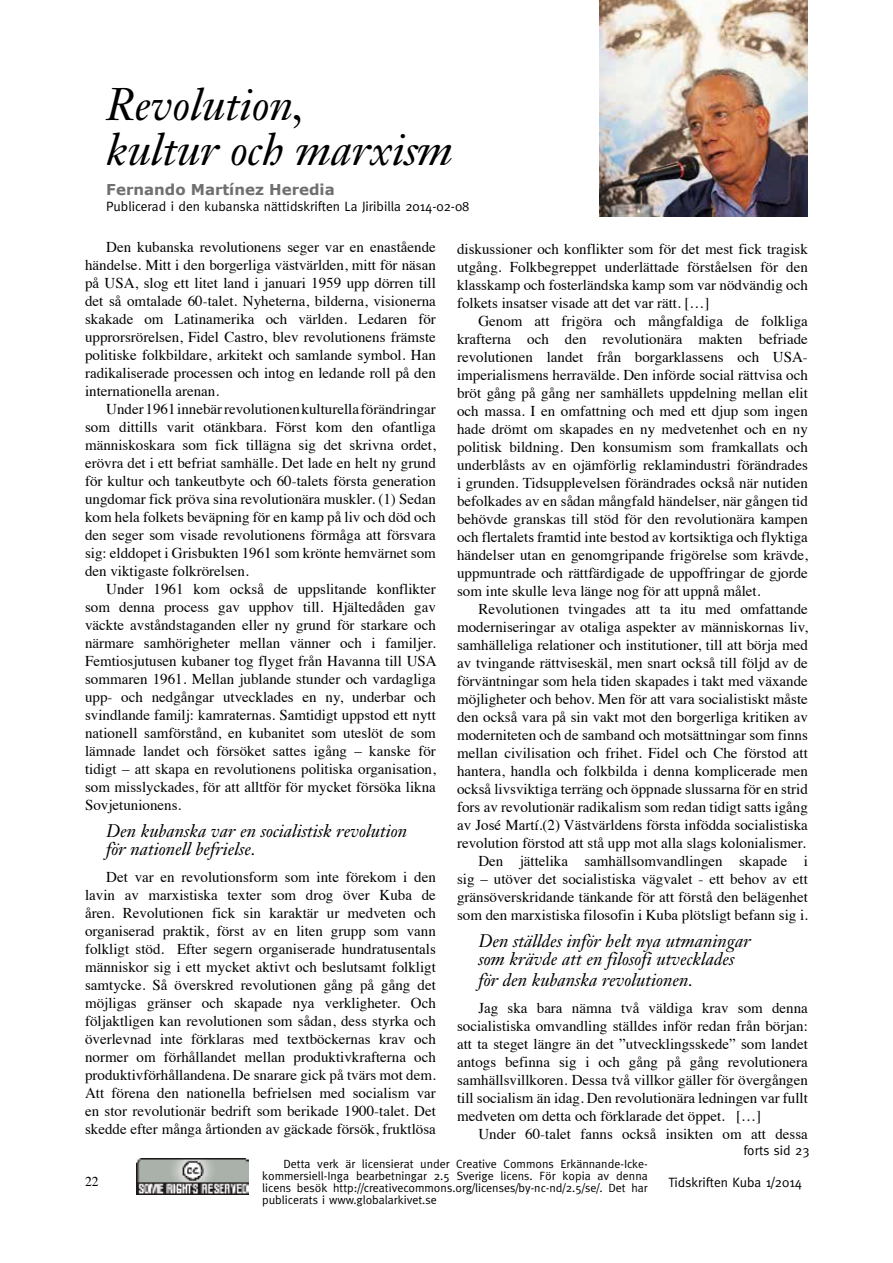
<style>
.page{position:relative;width:893px;height:1263px;background:#fff}
.page>*{position:absolute;margin:0;border:0;box-sizing:border-box;transform-origin:0 0}
.t1{font:italic 45px/45px "Janson Text";color:#000}
.t2{font:italic 18px/18px "Janson Text";color:#000}
.t3{font:15px/18px "Times";color:#000;text-align:justify}
.t4{font:700 15px "Verdana";color:#706f6f}
.t5{font:13.5px "Meta";color:#000}
.t6{font:13.5px "Times";color:#000}
.t7{font:12px/12px "Meta";color:#000;text-align:justify}
</style>
<div class="page">
<img style="left:136px;top:1159px;width:113px;height:36px">
<img style="left:599px;top:0;width:209px;height:216px">
<h1 class="t1" style="left:106px;top:82px;width:348px">Revolution,<br>kultur och marxism</h1>
<p class="t4" style="left:106px;top:180px;width:230px">Fernando Martínez Heredia</p>
<p class="t5" style="left:106px;top:198px;width:365px">Publicerad i den kubanska nättidskriften La Jiribilla 2014-02-08</p>
<p class="t3" style="left:85px;top:237px;width:352px;text-indent:21px">Den kubanska revolutionens seger var en enastående händelse. Mitt i den borgerliga västvärlden, mitt för näsan på USA, slog ett litet land i januari 1959 upp dörren till det så omtalade 60-talet. Nyheterna, bilderna, visionerna skakade om Latinamerika och världen. Ledaren för upprorsrörelsen, Fidel Castro, blev revolutionens främste politiske folkbildare, arkitekt och samlande symbol. Han radikaliserade processen och intog en ledande roll på den internationella arenan.</p>
<p class="t3" style="left:85px;top:399px;width:352px;text-indent:21px">Under 1961 innebär revolutionen kulturella förändringar som dittills varit otänkbara. Först kom den ofantliga människoskara som fick tillägna sig det skrivna ordet, erövra det i ett befriat samhälle. Det lade en helt ny grund för kultur och tankeutbyte och 60-talets första generation ungdomar fick pröva sina revolutionära muskler. (1) Sedan kom hela folkets beväpning för en kamp på liv och död och den seger som visade revolutionens förmåga att försvara sig: elddopet i Grisbukten 1961 som krönte hemvärnet som den viktigaste folkrörelsen.</p>
<p class="t3" style="left:85px;top:579px;width:353px;text-indent:21px">Under 1961 kom också de uppslitande konflikter som denna process gav upphov till. Hjältedåden gav väckte avståndstaganden eller ny grund för starkare och närmare samhörigheter mellan vänner och i familjer.<br>Femtiosjutusen kubaner tog flyget från Havanna till USA sommaren 1961. Mellan jublande stunder och vardagliga upp- och nedgångar utvecklades en ny, underbar och svindlande familj: kamraternas. Samtidigt uppstod ett nytt nationell samförstånd, en kubanitet som uteslöt de som lämnade landet och försöket sattes igång – kanske för tidigt – att skapa en revolutionens politiska organisation, som misslyckades, för att alltför för mycket försöka likna Sovjetunionens.</p>
<p class="t2" style="left:106px;top:822px;width:302px">Den kubanska var en socialistisk revolution för nationell befrielse.</p>
<p class="t3" style="left:85px;top:867px;width:352px;text-indent:21px">Det var en revolutionsform som inte förekom i den lavin av marxistiska texter som drog över Kuba de åren. Revolutionen fick sin karaktär ur medveten och organiserad praktik, först av en liten grupp som vann folkligt stöd. Efter segern organiserade hundratusentals människor sig i ett mycket aktivt och beslutsamt folkligt samtycke. Så överskred revolutionen gång på gång det möjligas gränser och skapade nya verkligheter. Och följaktligen kan revolutionen som sådan, dess styrka och överlevnad inte förklaras med textböckernas krav och normer om förhållandet mellan produktivkrafterna och produktivförhållandena. De snarare gick på tvärs mot dem.<br>Att förena den nationella befrielsen med socialism var en stor revolutionär bedrift som berikade 1900-talet. Det skedde efter många årtionden av gäckade försök, fruktlösa</p>
<p class="t3" style="left:457px;top:238px;width:352px">diskussioner och konflikter som för det mest fick tragisk utgång. Folkbegreppet underlättade förståelsen för den klasskamp och fosterländska kamp som var nödvändig och folkets insatser visade att det var rätt. […]</p>
<p class="t3" style="left:457px;top:310px;width:352px;text-indent:21px">Genom att frigöra och mångfaldiga de folkliga krafterna och den revolutionära makten befriade revolutionen landet från borgarklassens och USA&shy;imperialismens herravälde. Den införde social rättvisa och bröt gång på gång ner samhällets uppdelning mellan elit och massa. I en omfattning och med ett djup som ingen hade drömt om skapades en ny medvetenhet och en ny politisk bildning. Den konsumism som framkallats och underblåsts av en ojämförlig reklamindustri förändrades i grunden. Tidsupplevelsen förändrades också när nutiden befolkades av en sådan mångfald händelser, när gången tid behövde granskas till stöd för den revolutionära kampen och flertalets framtid inte bestod av kortsiktiga och flyktiga händelser utan en genomgripande frigörelse som krävde, uppmuntrade och rättfärdigade de uppoffringar de gjorde som inte skulle leva länge nog för att uppnå målet.</p>
<p class="t3" style="left:457px;top:598px;width:352px;text-align:right">Revolutionen tvingades att ta itu med omfattande moderniseringar av otaliga aspekter av människornas liv, samhälleliga relationer och institutioner, till att börja med av tvingande rättviseskäl, men snart också till följd av de förväntningar som hela tiden skapades i takt med växande möjligheter och behov. Men för att vara socialistiskt måste den också vara på sin vakt mot den borgerliga kritiken av moderniteten och de samband och motsättningar som finns mellan civilisation och frihet. Fidel och Che förstod att hantera, handla och folkbilda i denna komplicerade men också livsviktiga terräng och öppnade slussarna för en strid fors av revolutionär radikalism som redan tidigt satts igång av José Martí.(2) Västvärldens första infödda socialistiska revolution förstod att stå upp mot alla slags kolonialismer.<br>Den jättelika samhällsomvandlingen skapade i<br>sig – utöver det socialistiska vägvalet - ett behov av ett gränsöverskridande tänkande för att förstå den belägenhet som den marxistiska filosofin i Kuba plötsligt befann sig i.</p>
<p class="t2" style="left:478px;top:932px;width:274px">Den ställdes inför helt nya utmaningar som krävde att en filosofi utvecklades</p>
<p class="t2" style="left:478px;top:971px;width:216px">för den kubanska revolutionen.</p>
<p class="t3" style="left:457px;top:998px;width:352px;text-indent:21px">Jag ska bara nämna två väldiga krav som denna socialistiska omvandling ställdes inför redan från början: att ta steget längre än det ”utvecklingsskede” som landet antogs befinna sig i och gång på gång revolutionera samhällsvillkoren. Dessa två villkor gäller för övergången till socialism än idag. Den revolutionära ledningen var fullt medveten om detta och förklarade det öppet. […]</p>
<p class="t3" style="left:478px;top:1124px;width:331px">Under 60-talet fanns också insikten om att dessa</p>
<p class="t5" style="left:743px;top:1142px;width:68px">forts sid 23</p>
<p class="t7" style="left:262px;top:1158px;width:387px;text-indent:21px">Detta verk är licensierat under Creative Commons Erkännande-Icke&shy;kommersiell-Inga bearbetningar 2.5 Sverige licens. För kopia av denna licens besök http://creativecommons.org/licenses/by-nc-nd/2.5/se/. Det har publicerats i www.globalarkivet.se</p>
<p class="t6" style="left:85px;top:1169px;width:15px">22</p>
<p class="t5" style="left:668px;top:1174px;width:135px">Tidskriften Kuba 1/2014</p>
</div>
